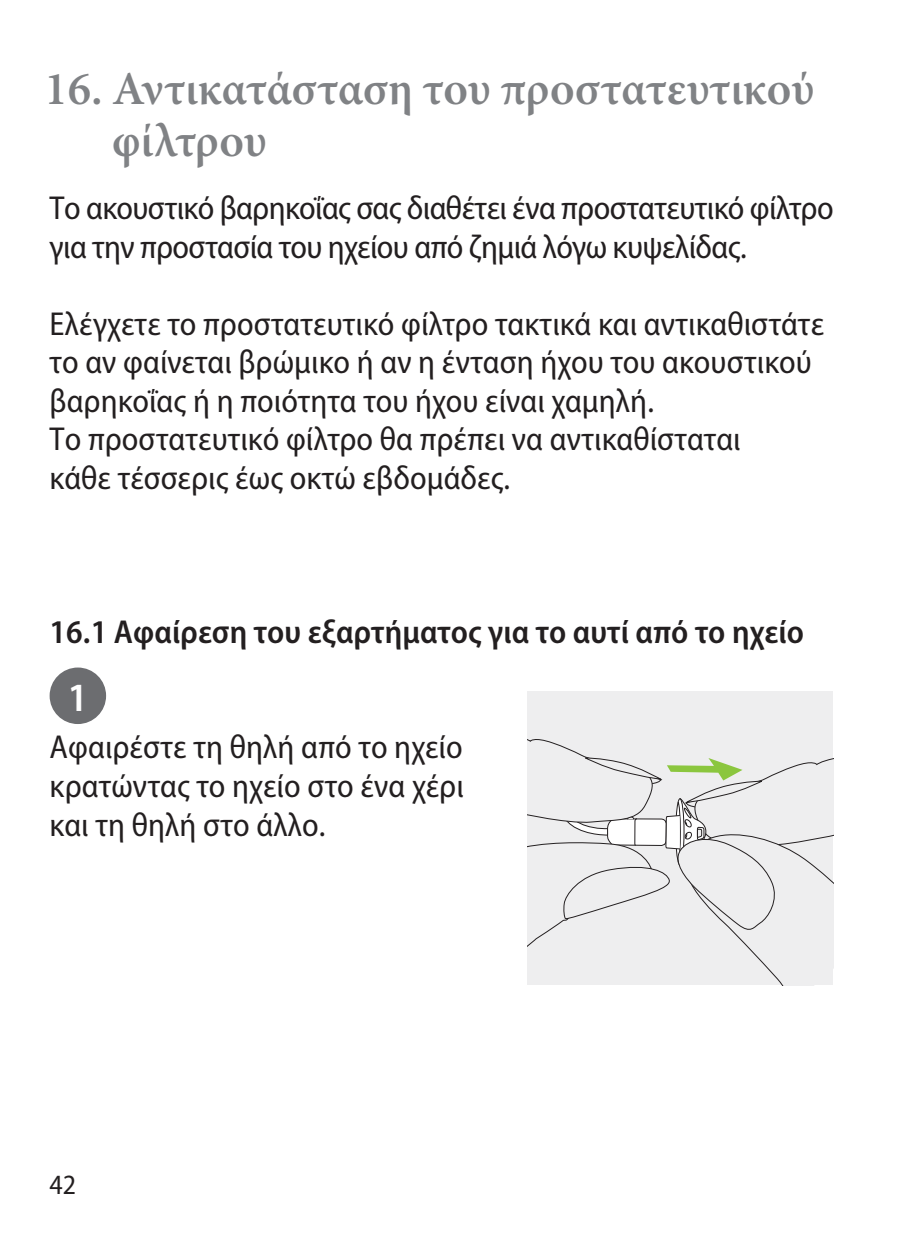
<style>
.page{position:relative;width:913px;height:1241px;background:#fff}
.page>*{position:absolute;margin:0;border:0;box-sizing:border-box;transform-origin:0 0}
.t1{font:600 47.25px/52.5px "Minion Pro";color:#808285}
.t2{font:600 semi-condensed 40.25px "Myriad Pro";color:#fff}
.t3{font:semi-condensed 33.25px/38.5px "Myriad Pro";letter-spacing:.005em;color:#231f20}
.t4{font:semi-condensed 33.25px/38.5px "Myriad Pro";letter-spacing:-.015em;color:#231f20}
.t5{font:600 semi-condensed 33.25px "Myriad Pro";letter-spacing:.005em;color:#231f20}
.t6{font:semi-condensed 28px "Myriad Pro";color:#231f20}
</style>
<div class="page">
<div style="left:50px;top:667px;width:56px;height:57px;background:#6c6d70;border-radius:50%"></div>
<div style="left:528px;top:691px;width:305px;height:293px;background:#eeeeef"></div>
<svg style="left:528px;top:739px;width:305px;height:245px"></svg>
<h1 class="t1" style="left:112px;top:62px;width:703px;text-indent:-68px">16. Αντικατάσταση του προστατευτικού φίλτρου</h1>
<p class="t4" style="left:50px;top:188px;width:785px">Το ακουστικό βαρηκοΐας σας διαθέτει ένα προστατευτικό φίλτρο για την προστασία του ηχείου από ζημιά λόγω κυψελίδας.</p>
<p class="t3" style="left:50px;top:304px;width:776px">Ελέγχετε το προστατευτικό φίλτρο τακτικά και αντικαθιστάτε το αν φαίνεται βρώμικο ή αν η ένταση ήχου του ακουστικού βαρηκοΐας ή η ποιότητα του ήχου είναι χαμηλή.<br>Το προστατευτικό φίλτρο θα πρέπει να αντικαθίσταται<br>κάθε τέσσερις έως οκτώ εβδομάδες.</p>
<p class="t5" style="left:50px;top:610px;width:756px">16.1 Αφαίρεση του εξαρτήματος για το αυτί από το ηχείο</p>
<p class="t2" style="left:68px;top:671px;width:22px">1</p>
<p class="t3" style="left:50px;top:727px;width:416px;text-align:justify">Αφαιρέστε τη θηλή από το ηχείο κρατώντας το ηχείο στο ένα χέρι και τη θηλή στο άλλο.</p>
<p class="t6" style="left:50px;top:1167px;width:28px">42</p>
</div>
